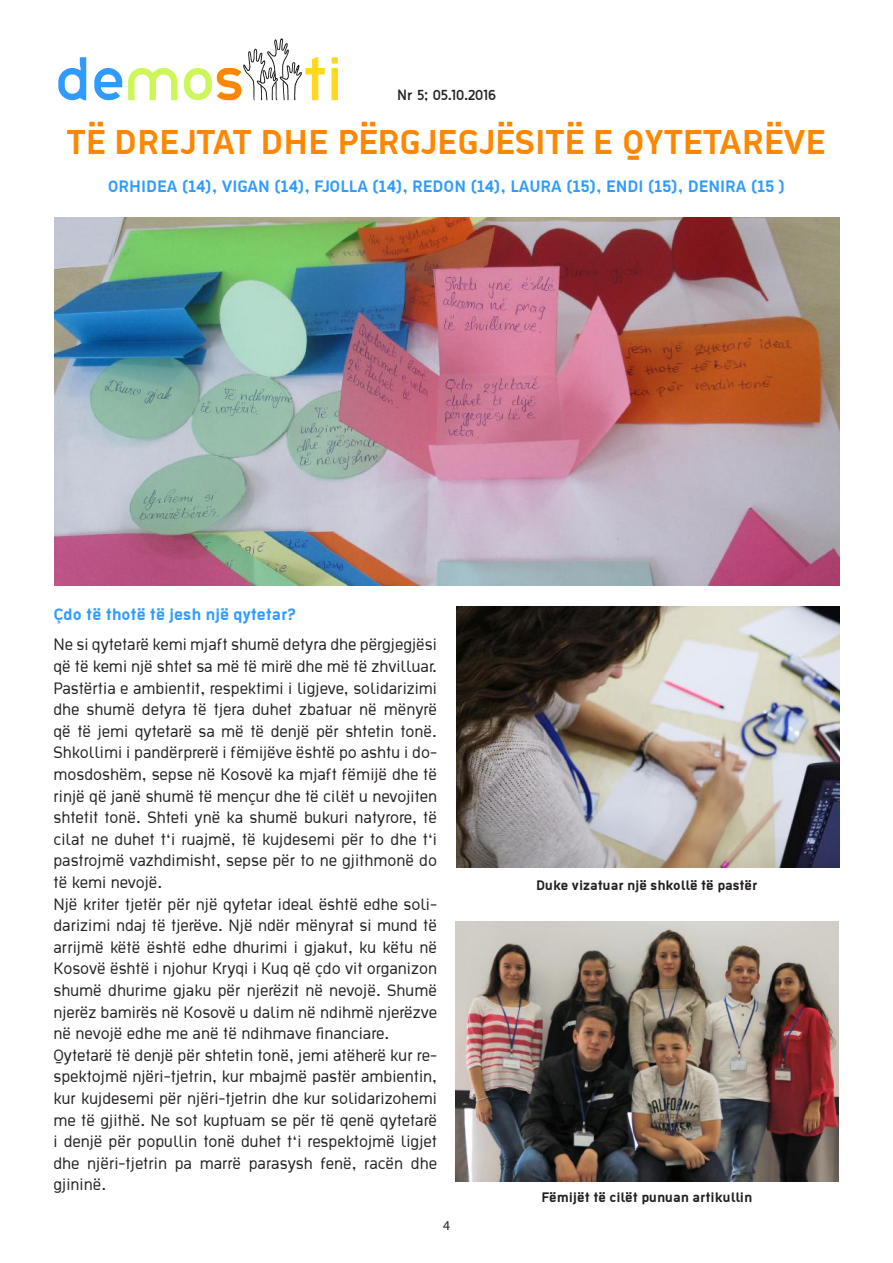
<style>
.page{position:relative;width:893px;height:1263px;background:#fff}
.page>*{position:absolute;margin:0;border:0;box-sizing:border-box;transform-origin:0 0}
.t1{font:700 37.5px "Ekstropia";color:#ff8700}
.t2{font:18px/21.6px "Ekstropia";color:#241f1f}
.t3{font:700 18px "Ekstropia";color:#309bff}
.t4{font:700 15px "Ekstropia";color:#241f1f}
.t5{font:13.5px "Thelbi Kujtesa";color:#241f1f}
.t6{font:13.5px "Myriad Pro";color:#241f1f}
</style>
<div class="page">
<svg style="left:58px;top:57px;width:28px;height:43px"></svg>
<svg style="left:94px;top:68px;width:28px;height:32px"></svg>
<svg style="left:128px;top:68px;width:50px;height:32px"></svg>
<svg style="left:331px;top:57px;width:7px;height:43px"></svg>
<svg style="left:184px;top:38px;width:141px;height:62px"></svg>
<img style="left:455px;top:921px;width:384px;height:261px">
<img style="left:456px;top:607px;width:384px;height:260px">
<img style="left:54px;top:218px;width:786px;height:367px">
<p class="t5" style="left:397px;top:85px;width:100px">Nr 5; 05.10.2016</p>
<h1 class="t1" style="left:67px;top:120px;width:760px">TË DREJTAT DHE PËRGJEGJËSITË E QYTETARËVE</h1>
<p class="t3" style="left:108px;top:176px;width:679px">ORHIDEA (14), VIGAN (14), FJOLLA (14), REDON (14), LAURA (15), ENDI (15), DENIRA (15 )</p>
<p class="t3" style="left:54px;top:604px;width:244px">Çdo të thotë të jesh një qytetar?</p>
<p class="t2" style="left:54px;top:633px;width:385px">Ne si qytetarë kemi mjaft shumë detyra dhe përgjegjësi që të kemi një shtet sa më të mirë dhe më të zhvilluar.<br>Pastërtia e ambientit, respektimi i ligjeve, solidarizimi dhe shumë detyra të tjera duhet zbatuar në mënyrë që të jemi qytetarë sa më të denjë për shtetin tonë.<br>Shkollimi i pandërprerë i fëmijëve është po ashtu i do&shy;mosdoshëm, sepse në Kosovë ka mjaft fëmijë dhe të rinjë që janë shumë të mençur dhe të cilët u nevojiten shtetit tonë. Shteti ynë ka shumë bukuri natyrore, të cilat ne duhet t‘i ruajmë, të kujdesemi për to dhe t‘i pastrojmë vazhdimisht, sepse për to ne gjithmonë do të kemi nevojë.<br>Një kriter tjetër për një qytetar ideal është edhe soli&shy;darizimi ndaj të tjerëve. Një ndër mënyrat si mund të arrijmë këtë është edhe dhurimi i gjakut, ku këtu në Kosovë është i njohur Kryqi i Kuq që çdo vit organizon shumë dhurime gjaku për njerëzit në nevojë. Shumë njerëz bamirës në Kosovë u dalim në ndihmë njerëzve në nevojë edhe me anë të ndihmave financiare.<br>Qytetarë të denjë për shtetin tonë, jemi atëherë kur re&shy;spektojmë njëri-tjetrin, kur mbajmë pastër ambientin, kur kujdesemi për njëri-tjetrin dhe kur solidarizohemi me të gjithë. Ne sot kuptuam se për të qenë qytetarë i denjë për popullin tonë duhet t‘i respektojmë ligjet dhe njëri-tjetrin pa marrë parasysh fenë, racën dhe gjininë.</p>
<p class="t6" style="left:443px;top:1217px;width:8px">4</p>
<p class="t4" style="left:536px;top:877px;width:223px">Duke vizatuar një shkollë të pastër</p>
<p class="t4" style="left:541px;top:1188px;width:212px">Fëmijët të cilët punuan artikullin</p>
</div>
